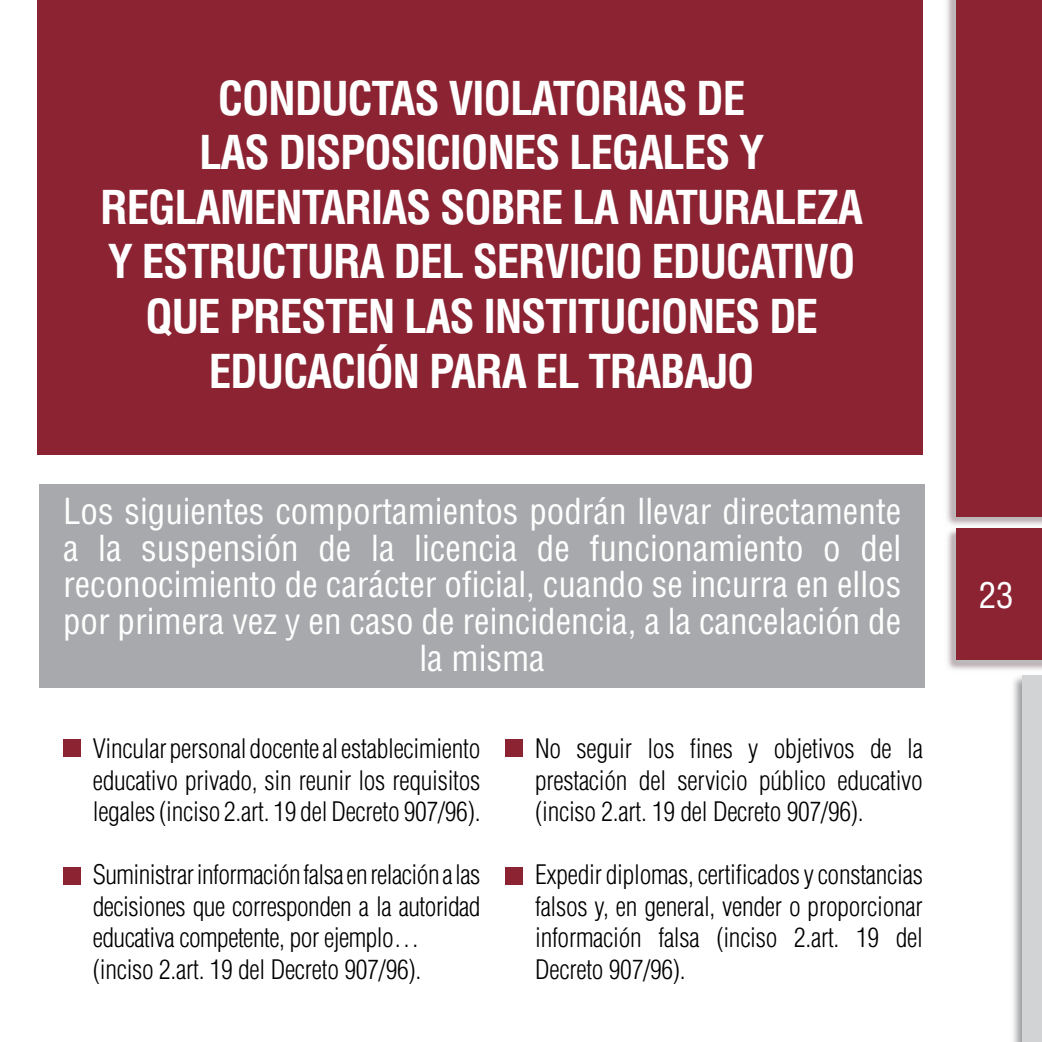
<style>
.page{position:relative;width:1042px;height:1042px;background:#fff}
.page>*{position:absolute;margin:0;border:0;box-sizing:border-box;transform-origin:0 0}
.t1{font:700 condensed 45.5px "Helvetica LT Std";letter-spacing:-.03em;color:#fff}
.t2{font:condensed 35px/36.8px "Helvetica LT Std";color:#fff;text-align:center}
.t3{font:300 condensed 26.25px/31.5px "Helvetica LT Std";letter-spacing:-.01em;color:#000;text-align:justify}
</style>
<div class="page">
<img style="left:946px;top:0;width:96px;height:525px">
<div style="left:956px;top:0;width:86px;height:516px;background:#8b2332"></div>
<img style="left:947px;top:528px;width:95px;height:142px">
<div style="left:956px;top:529px;width:86px;height:131px;background:#8b2332"></div>
<img style="left:1013px;top:676px;width:9px;height:366px">
<div style="left:1022px;top:675px;width:20px;height:367px;background:#d1d3d4"></div>
<div style="left:39px;top:484px;width:885px;height:203px;background:#a7a9ac"></div>
<div style="left:37px;top:0;width:886px;height:454px;background:#8b2332"></div>
<div style="left:63px;top:739px;width:18px;height:18px;background:#8b2332"></div>
<div style="left:63px;top:867px;width:18px;height:17px;background:#8b2332"></div>
<div style="left:505px;top:739px;width:18px;height:18px;background:#8b2332"></div>
<div style="left:505px;top:867px;width:18px;height:17px;background:#8b2332"></div>
<h1 class="t1" style="left:218px;top:69px;width:50px">CONDUCTAS</h1>
<h1 class="t1" style="left:448px;top:69px;width:23px">VIOLATORIAS</h1>
<h1 class="t1" style="left:696px;top:69px;width:23px">DE</h1>
<h1 class="t1" style="left:199px;top:124px;width:23px">LAS</h1>
<h1 class="t1" style="left:278px;top:124px;width:23px">DISPOSICIONES</h1>
<h1 class="t1" style="left:569px;top:124px;width:24px">LEGALES</h1>
<h1 class="t1" style="left:739px;top:124px;width:22px">Y</h1>
<h1 class="t1" style="left:100px;top:179px;width:25px">REGLAMENTARIAS</h1>
<h1 class="t1" style="left:440px;top:179px;width:25px">SOBRE</h1>
<h1 class="t1" style="left:572px;top:179px;width:80px">LA NATURALE</h1>
<h1 class="t1" style="left:816px;top:179px;width:46px">ZA</h1>
<h1 class="t1" style="left:108px;top:233px;width:59px">Y ESTRUCTURA</h1>
<h1 class="t1" style="left:393px;top:233px;width:23px">DEL</h1>
<h1 class="t1" style="left:473px;top:233px;width:22px">SERVICIO</h1>
<h1 class="t1" style="left:651px;top:233px;width:24px">EDUCATIVO</h1>
<h1 class="t1" style="left:145px;top:288px;width:25px">QUE</h1>
<h1 class="t1" style="left:229px;top:288px;width:24px">PRESTEN</h1>
<h1 class="t1" style="left:404px;top:288px;width:23px">LAS</h1>
<h1 class="t1" style="left:483px;top:288px;width:34px">INSTITUCIONES</h1>
<h1 class="t1" style="left:769px;top:288px;width:23px">DE</h1>
<h1 class="t1" style="left:209px;top:342px;width:46px">EDUCACIÓN</h1>
<h1 class="t1" style="left:429px;top:342px;width:25px">PARA</h1>
<h1 class="t1" style="left:535px;top:342px;width:100px">EL TRABA</h1>
<h1 class="t1" style="left:708px;top:342px;width:43px">JO</h1>
<p class="t2" style="left:63px;top:492px;width:840px">Los siguientes comportamientos podrán llevar directamente a la suspensión de la licencia de funcionamiento o del reconocimiento de carácter oficial, cuando se incurra en ellos por primera vez y en caso de reincidencia, a la cancelación de la misma</p>
<p class="t3" style="left:93px;top:733px;width:389px">Vincular personal docente al establecimiento educativo privado, sin reunir los requisitos legales (inciso 2.art. 19 del Decreto 907/96).</p>
<p class="t3" style="left:93px;top:859px;width:389px;text-align:left">Suministrar información falsa en relación a las decisiones que corresponden a la autoridad educativa competente, por ejemplo… (inciso 2.art. 19 del Decreto 907/96).</p>
<p class="t3" style="left:535px;top:733px;width:389px">No seguir los fines y objetivos de la prestación del servicio público educativo (inciso 2.art. 19 del Decreto 907/96).</p>
<p class="t3" style="left:535px;top:859px;width:389px">Expedir diplomas, certificados y constancias falsos y, en general, vender o proporcionar información falsa (inciso 2.art. 19 del Decreto 907/96).</p>
<h2 class="t2" style="left:979px;top:577px;width:36px">23</h2>
</div>
